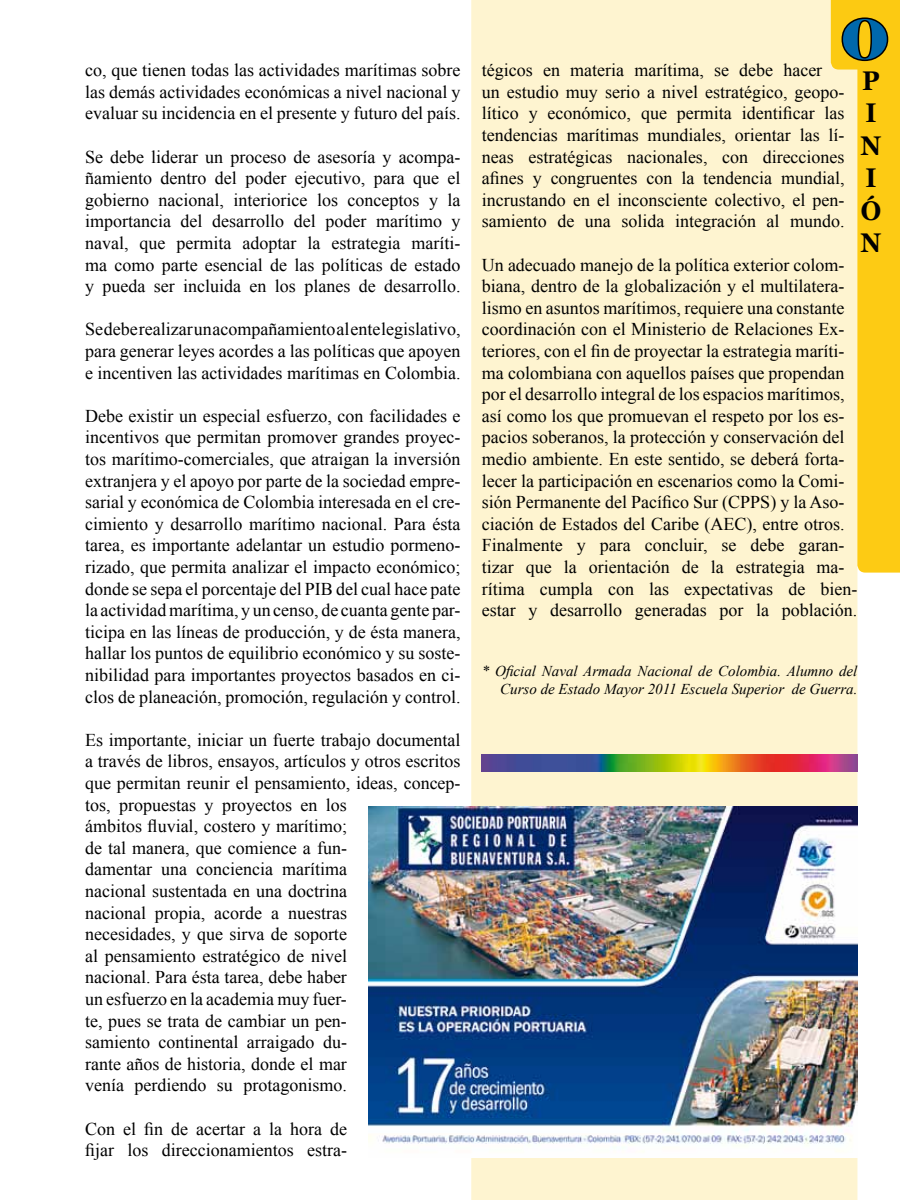
<style>
.page{position:relative;width:900px;height:1200px;background:#fff}
.page>*{position:absolute;margin:0;border:0;box-sizing:border-box;transform-origin:0 0}
.t1{font:54px "Elephant";color:#0068ac}
.t2{font:700 27px/32.4px "Georgia";color:#000;scale:.92 1}
.t3{font:18px/21.6px "Times New Roman";color:#000;text-align:justify}
.t4{font:italic 15px/18px "Times New Roman";color:#000;text-align:right}
</style>
<div class="page">
<div style="left:471px;top:0;width:386px;height:1200px;background:#fef4d0"></div>
<img style="left:482px;top:754px;width:375px;height:17px">
<img style="left:368px;top:807px;width:489px;height:350px">
<svg style="left:831px;top:0;width:69px;height:573px;background:#f9d554"></svg>
<p class="t3" style="left:85px;top:59px;width:377px">co, que tienen todas las actividades marítimas sobre las demás actividades económicas a nivel nacional y evaluar su incidencia en el presente y futuro del país.</p>
<p class="t3" style="left:85px;top:146px;width:377px">Se debe liderar un proceso de asesoría y acompa&shy;ñamiento dentro del poder ejecutivo, para que el gobierno nacional, interiorice los conceptos y la importancia del desarrollo del poder marítimo y naval, que permita adoptar la estrategia maríti&shy;ma como parte esencial de las políticas de estado y pueda ser incluida en los planes de desarrollo.</p>
<p class="t3" style="left:85px;top:318px;width:377px">Se debe realizar un acompañamiento al ente legislativo, para generar leyes acordes a las políticas que apoyen e incentiven las actividades marítimas en Colombia.</p>
<p class="t3" style="left:85px;top:405px;width:377px">Debe existir un especial esfuerzo, con facilidades e incentivos que permitan promover grandes proyec&shy;tos marítimo-comerciales, que atraigan la inversión extranjera y el apoyo por parte de la sociedad empre&shy;sarial y económica de Colombia interesada en el cre&shy;cimiento y desarrollo marítimo nacional. Para ésta tarea, es importante adelantar un estudio pormeno&shy;rizado, que permita analizar el impacto económico; donde se sepa el porcentaje del PIB del cual hace pate la actividad marítima, y un censo, de cuanta gente par&shy;ticipa en las líneas de producción, y de ésta manera, hallar los puntos de equilibrio económico y su soste&shy;nibilidad para importantes proyectos basados en ci&shy;clos de planeación, promoción, regulación y control.</p>
<p class="t3" style="left:85px;top:729px;width:377px;text-align:left">Es importante, iniciar un fuerte trabajo documental a través de libros, ensayos, artículos y otros escritos que permitan reunir el pensamiento, ideas, concep&shy;tos, propuestas y proyectos en los<br>ámbitos fluvial, costero y marítimo;<br>de tal manera, que comience a fun-<br>damentar una conciencia marítima<br>nacional sustentada en una doctrina<br>nacional propia, acorde a nuestras<br>necesidades, y que sirva de soporte<br>al pensamiento estratégico de nivel<br>nacional. Para ésta tarea, debe haber<br>un esfuerzo en la academia muy fuer-<br>te, pues se trata de cambiar un pen-<br>samiento continental arraigado du-<br>rante años de historia, donde el mar<br>venía perdiendo su protagonismo.</p>
<p class="t3" style="left:85px;top:1118px;width:263px">Con el fin de acertar a la hora de fijar los direccionamientos estra-</p>
<h1 class="t1" style="left:840px;top:6px;width:50px">O</h1>
<p class="t3" style="left:482px;top:59px;width:364px;text-align:left">tégicos en materia marítima, se debe hacer un estudio muy serio a nivel estratégico, geopo&shy;lítico y económico, que permita identificar las tendencias marítimas mundiales, orientar las lí&shy;neas estratégicas nacionales, con direcciones afines y congruentes con la tendencia mundial, incrustando en el inconsciente colectivo, el pen&shy;samiento de una solida integración al mundo.</p>
<p class="t3" style="left:482px;top:254px;width:377px;text-align:left">Un adecuado manejo de la política exterior colom&shy;biana, dentro de la globalización y el multilatera&shy;lismo en asuntos marítimos, requiere una constante coordinación con el Ministerio de Relaciones Ex&shy;teriores, con el fin de proyectar la estrategia maríti&shy;ma colombiana con aquellos países que propendan por el desarrollo integral de los espacios marítimos, así como los que promuevan el respeto por los es&shy;pacios soberanos, la protección y conservación del medio ambiente. En este sentido, se deberá forta&shy;lecer la participación en escenarios como la Comi&shy;sión Permanente del Pacífico Sur (CPPS) y la Aso&shy;ciación de Estados del Caribe (AEC), entre otros.<br>Finalmente y para concluir, se debe garan&shy;tizar que la orientación de la estrategia ma&shy;rítima cumpla con las expectativas de bien&shy;estar y desarrollo generadas por la población.</p>
<h2 class="t2" style="left:860px;top:65px;width:24px">P<br>I<br>N<br>I<br>Ó<br>N</h2>
<p class="t4" style="left:482px;top:662px;width:377px">* Oficial Naval Armada Nacional de Colombia. Alumno del<br>Curso de Estado Mayor 2011 Escuela Superior de Guerra.</p>
</div>
